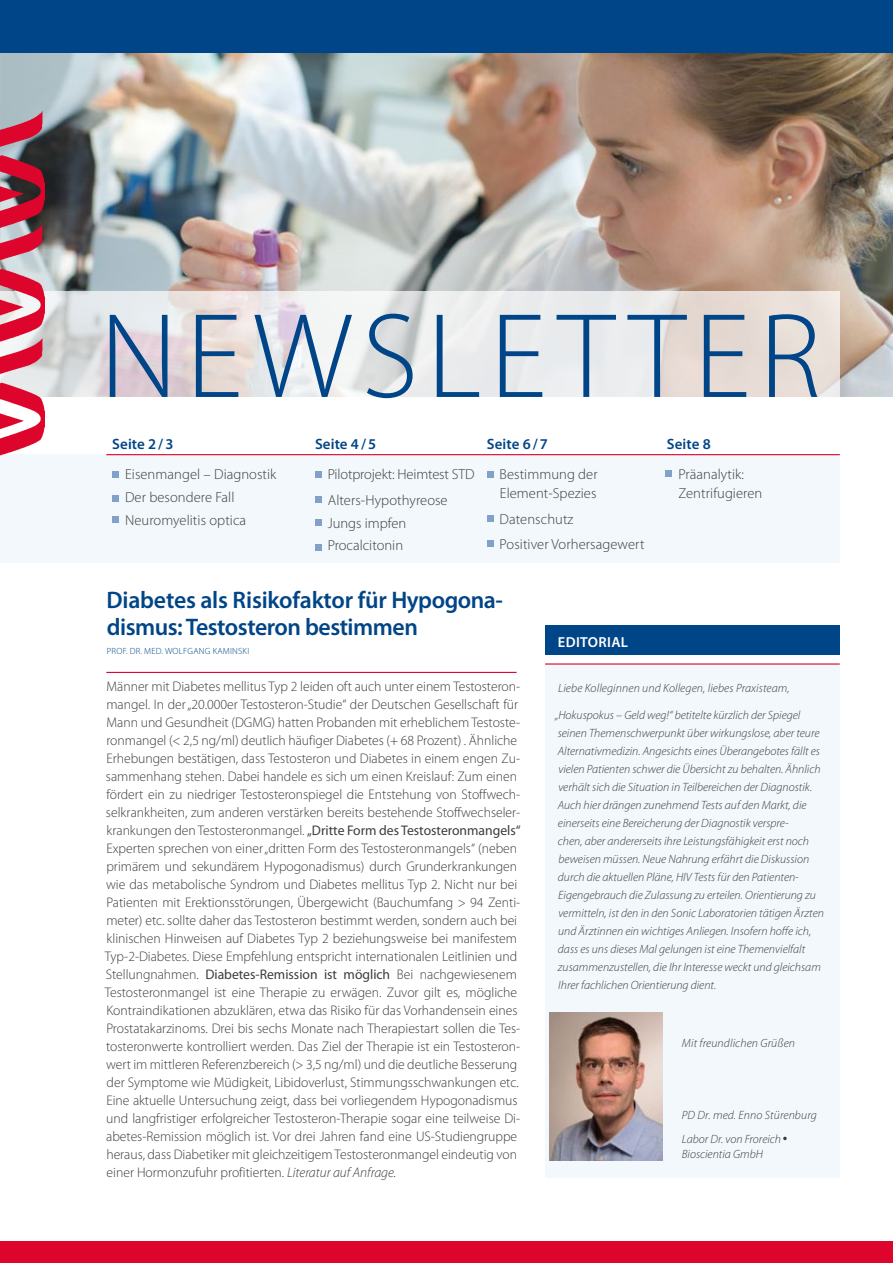
<style>
.page{position:relative;width:893px;height:1263px;background:#fff}
.page>*{position:absolute;margin:0;border:0;box-sizing:border-box;transform-origin:0 0}
.t1{font:300 121.8px "Myriad Pro";letter-spacing:.07em;color:#004587}
.t2{font:600 24px/27px "Myriad Pro";letter-spacing:-.02em;color:#004587}
.t3{font:600 15px "Myriad Pro";letter-spacing:.005em;color:#004587}
.t4{font:300 14.55px/23px "Myriad Pro";letter-spacing:.005em;color:#3c3c3b}
.t5{font:600 14.55px "Myriad Pro";letter-spacing:.025em;color:#fff}
.t6{font:300 13.95px/18px "Myriad Pro";color:#3c3c3b}
.t7{font:italic 300 12px/18px "Myriad Pro";color:#3c3c3b}
.t8{font:300 9px "Myriad Pro";letter-spacing:.025em;color:#004587}
.s1{font-weight:400}
.s2{font-style:italic}
</style>
<div class="page">
<div style="left:0;top:454px;width:840px;height:109px;background:#f3f8fc"></div>
<div style="left:545px;top:664px;width:295px;height:514px;background:#f3f8fc"></div>
<div style="left:545px;top:626px;width:295px;height:29px;background:#004587"></div>
<hr style="left:545px;top:663px;width:295px;height:2px;background:#dd052b">
<img style="left:0;top:53px;width:893px;height:344px">
<hr style="left:106px;top:672px;width:411px;height:1px;background:#dd052b">
<div style="left:112px;top:471px;width:7px;height:6px;background:#81a0ca"></div>
<div style="left:112px;top:496px;width:7px;height:6px;background:#81a0ca"></div>
<div style="left:112px;top:517px;width:7px;height:6px;background:#81a0ca"></div>
<svg style="left:315px;top:471px;width:6px;height:6px"></svg>
<div style="left:315px;top:496px;width:6px;height:7px;background:#81a0ca"></div>
<div style="left:315px;top:519px;width:6px;height:7px;background:#81a0ca"></div>
<svg style="left:315px;top:544px;width:6px;height:6px"></svg>
<svg style="left:487px;top:471px;width:6px;height:6px"></svg>
<div style="left:487px;top:515px;width:6px;height:7px;background:#81a0ca"></div>
<svg style="left:487px;top:541px;width:6px;height:6px"></svg>
<svg style="left:783px;top:1137px;width:4px;height:3px"></svg>
<svg style="left:666px;top:471px;width:6px;height:6px"></svg>
<img style="left:550px;top:1012px;width:112px;height:149px">
<hr style="left:106px;top:454px;width:734px;height:1px;background:#dd052b">
<div style="left:0;top:0;width:893px;height:53px;background:#004587"></div>
<div style="left:0;top:1242px;width:893px;height:21px;background:#dd052b"></div>
<svg style="left:44px;top:292px;width:796px;height:105px;background:#e6e2e2"></svg>
<img style="left:0;top:111px;width:44px;height:345px">
<h1 class="t1" style="left:100px;top:289px;width:722px">NEWSLETTER</h1>
<p class="t3" style="left:112px;top:435px;width:63px">Seite 2 / 3</p>
<p class="t3" style="left:315px;top:435px;width:63px">Seite 4 / 5</p>
<p class="t3" style="left:487px;top:435px;width:63px">Seite 6 / 7</p>
<p class="t3" style="left:667px;top:435px;width:45px">Seite 8</p>
<p class="t4" style="left:125px;top:463px;width:153px">Eisenmangel – Diagnostik<br>Der besondere Fall<br>Neuromyelitis optica</p>
<p class="t4" style="left:328px;top:462px;width:148px;line-height:25.5px">Pilotprojekt: Heimtest STD<br>Alters-Hypothyreose</p>
<p class="t4" style="left:678px;top:465px;width:85px;line-height:19px">Präanalytik:<br>Zentrifugieren</p>
<p class="t4" style="left:500px;top:465px;width:100px;line-height:19px">Bestimmung der<br>Element-Spezies</p>
<p class="t4" style="left:500px;top:506px;width:146px;line-height:25.5px">Datenschutz<br>Positiver Vorhersagewert</p>
<p class="t4" style="left:328px;top:511px;width:80px">Jungs impfen<br>Procalcitonin</p>
<h2 class="t2" style="left:107px;top:587px;width:398px">Diabetes als Risikofaktor für Hypogona&shy;dismus: Testosteron bestimmen</h2>
<p class="t8" style="left:107px;top:646px;width:144px">PROF. DR. MED. WOLFGANG KAMINSKI</p>
<p class="t6" style="left:105px;top:677px;width:417px">Männer mit Diabetes mellitus Typ 2 leiden oft auch unter einem Testosteron&shy;mangel. In der „20.000er Testosteron-Studie“ der Deutschen Gesellschaft für Mann und Gesundheit (DGMG) hatten Probanden mit erheblichem Testoste&shy;ronmangel (&lt; 2,5 ng/ml) deutlich häufiger Diabetes (+ 68 Prozent) . Ähnliche Erhebungen bestätigen, dass Testosteron und Diabetes in einem engen Zu&shy;sammenhang stehen. Dabei handele es sich um einen Kreislauf: Zum einen fördert ein zu niedriger Testosteronspiegel die Entstehung von Stoffwech&shy;selkrankheiten, zum anderen verstärken bereits bestehende Stoffwechseler&shy;krankungen den Testosteronmangel. <span class="s1">„Dritte Form des Testosteronmangels“ </span>Experten sprechen von einer „dritten Form des Testosteronmangels“ (neben primärem und sekundärem Hypogonadismus) durch Grunderkrankungen wie das metabolische Syndrom und Diabetes mellitus Typ 2. Nicht nur bei Patienten mit Erektionsstörungen, Übergewicht (Bauchumfang &gt; 94 Zenti&shy;meter) etc. sollte daher das Testosteron bestimmt werden, sondern auch bei klinischen Hinweisen auf Diabetes Typ 2 beziehungsweise bei manifestem Typ-2-Diabetes. Diese Empfehlung entspricht internationalen Leitlinien und Stellungnahmen. <span class="s1">Diabetes-Remission ist möglich</span> Bei nachgewiesenem Testosteronmangel ist eine Therapie zu erwägen. Zuvor gilt es, mögliche Kontraindikationen abzuklären, etwa das Risiko für das Vorhandensein eines Prostatakarzinoms. Drei bis sechs Monate nach Therapiestart sollen die Tes&shy;tosteronwerte kontrolliert werden. Das Ziel der Therapie ist ein Testosteron&shy;wert im mittleren Referenzbereich (&gt; 3,5 ng/ml) und die deutliche Besserung der Symptome wie Müdigkeit, Libidoverlust, Stimmungsschwankungen etc.<br>Eine aktuelle Untersuchung zeigt, dass bei vorliegendem Hypogonadismus und langfristiger erfolgreicher Testosteron-Therapie sogar eine teilweise Di&shy;abetes-Remission möglich ist. Vor drei Jahren fand eine US-Studiengruppe heraus, dass Diabetiker mit gleichzeitigem Testosteronmangel eindeutig von einer Hormonzufuhr profitierten. <span class="s2">Literatur auf Anfrage.</span></p>
<p class="t5" style="left:558px;top:634px;width:72px">EDITORIAL</p>
<p class="t7" style="left:558px;top:679px;width:233px">Liebe Kolleginnen und Kollegen, liebes Praxisteam,</p>
<p class="t7" style="left:555px;top:706px;width:270px">„Hokuspokus – Geld weg!“ betitelte kürzlich der Spiegel seinen Themenschwerpunkt über wirkungslose, aber teure Alternativmedizin. Angesichts eines Überangebotes fällt es vielen Patienten schwer die Übersicht zu behalten. Ähnlich verhält sich die Situation in Teilbereichen der Diagnostik.<br>Auch hier drängen zunehmend Tests auf den Markt, die einerseits eine Bereicherung der Diagnostik verspre-<br>chen, aber andererseits ihre Leistungsfähigkeit erst noch beweisen müssen. Neue Nahrung erfährt die Diskussion durch die aktuellen Pläne, HIV Tests für den Patienten-Eigengebrauch die Zulassung zu erteilen. Orientierung zu vermitteln, ist den in den Sonic Laboratorien tätigen Ärzten und Ärztinnen ein wichtiges Anliegen. Insofern hoffe ich, dass es uns dieses Mal gelungen ist eine Themenvielfalt zusammenzustellen, die Ihr Interesse weckt und gleichsam Ihrer fachlichen Orientierung dient.</p>
<p class="t7" style="left:682px;top:1035px;width:115px">Mit freundlichen Grüßen</p>
<p class="t7" style="left:682px;top:1104px;width:136px;line-height:23.5px">PD Dr. med. Enno Stürenburg<br>Labor Dr. von Froreich</p>
<p class="t7" style="left:682px;top:1145px;width:83px">Bioscientia GmbH</p>
</div>
